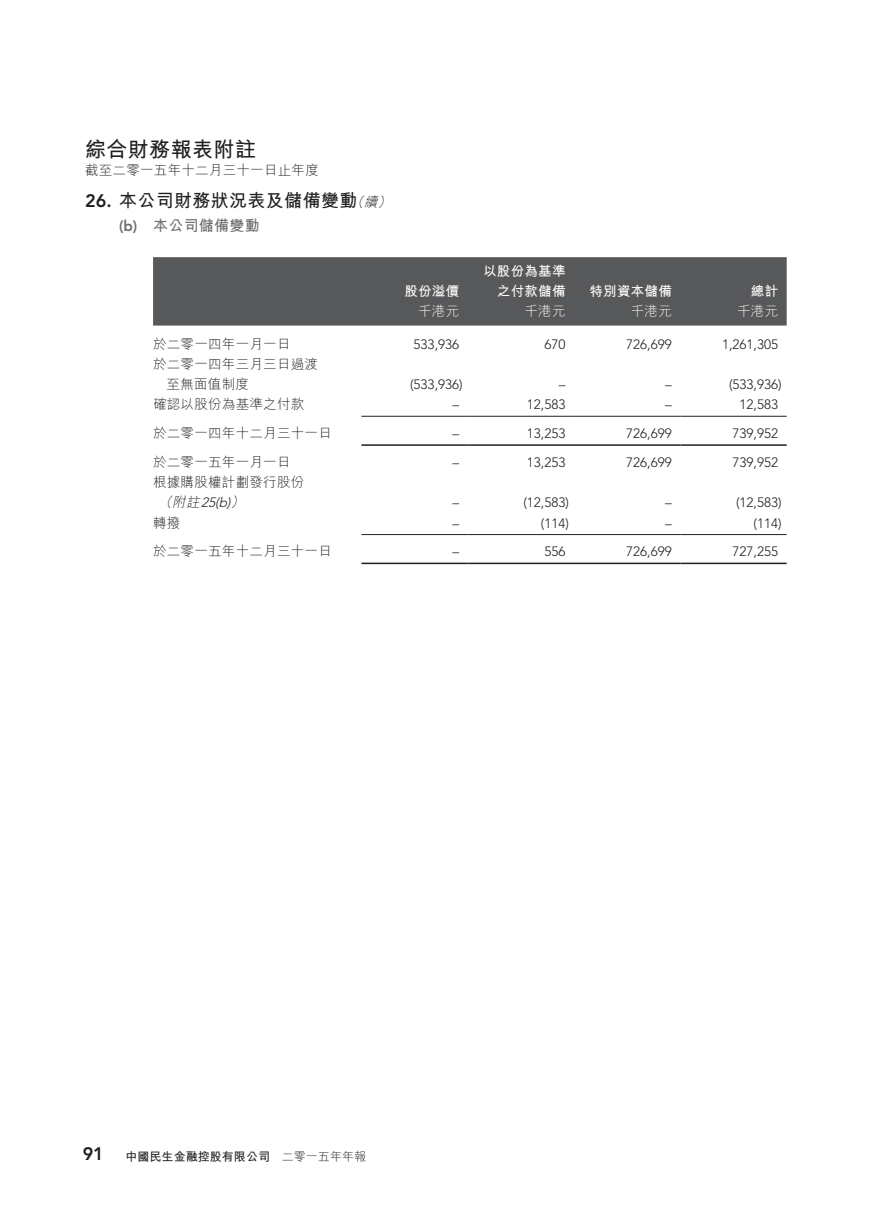
<style>
.page{position:relative;width:893px;height:1212px;background:#fff}
.page>*{position:absolute;margin:0;border:0;box-sizing:border-box;transform-origin:0 0}
.t1{font:700 21px "M Hei HK";letter-spacing:.02em;color:#231f20}
._01_H1{font:700 18px "M Hei HK";letter-spacing:.02em;color:#231f20}
.t2{font:800 18px "Avenir LT Std";color:#231f20}
._02_H2{font:700 15px "M Hei HK";letter-spacing:.02em;color:#6c6d70}
._02_H2-2{font:800 15px "Avenir LT Std";color:#6c6d70}
._50_Table_txt{font:300 13.5px "Avenir LT Std";color:#231f20}
._50_Table_txt-2{font:300 13.5px "M Hei HK";letter-spacing:.02em;color:#231f20}
._50_Table_txt-3{font:700 13.5px "M Hei HK";letter-spacing:.02em;color:#fff}
._50_Table_txt-4{font:300 13.5px "M Hei HK";letter-spacing:.02em;color:#fff}
._50_Table_txt-5{font:italic 300 13.5px "M Hei HK";color:#231f20}
._01_H1-2{font:italic 300 13.5px "M Hei HK";color:#231f20}
._50_Table_txt-6{font:italic 300 13.5px "Avenir LT Std";color:#231f20}
.t3{font:700 12px "M Hei HK";letter-spacing:.005em;color:#231f20}
.t4{font:300 12px "M Hei HK";letter-spacing:.005em;color:#231f20}
.s1{font-family:"Avenir LT Std";font-weight:800}
.s2{font-family:"Avenir LT Std"}
</style>
<div class="page">
<div style="left:153px;top:257px;width:634px;height:69px;background:#57585a"></div>
<hr style="left:361px;top:416px;width:107px;height:1px;background:#231f20">
<hr style="left:468px;top:416px;width:106px;height:1px;background:#231f20">
<hr style="left:574px;top:416px;width:106px;height:1px;background:#231f20">
<hr style="left:680px;top:416px;width:107px;height:1px;background:#231f20">
<hr style="left:361px;top:444px;width:107px;height:2px;background:#231f20">
<hr style="left:468px;top:444px;width:106px;height:2px;background:#231f20">
<hr style="left:574px;top:444px;width:106px;height:2px;background:#231f20">
<hr style="left:680px;top:444px;width:107px;height:2px;background:#231f20">
<hr style="left:361px;top:534px;width:107px;height:1px;background:#231f20">
<hr style="left:468px;top:534px;width:106px;height:1px;background:#231f20">
<hr style="left:574px;top:534px;width:106px;height:1px;background:#231f20">
<hr style="left:680px;top:534px;width:107px;height:1px;background:#231f20">
<hr style="left:361px;top:563px;width:107px;height:1px;background:#231f20">
<hr style="left:468px;top:563px;width:106px;height:1px;background:#231f20">
<hr style="left:574px;top:563px;width:106px;height:1px;background:#231f20">
<hr style="left:680px;top:563px;width:107px;height:1px;background:#231f20">
<h1 class="t1" style="left:85px;top:134px;width:172px">綜合財務報表附註</h1>
<p class="_50_Table_txt-2" style="left:85px;top:163px;width:235px">截至二零一五年十二月三十一日止年度</p>
<p class="_01_H1" style="left:85px;top:188px;width:274px"><span class="s1">26.</span> 本公司財務狀況表及儲備變動</p>
<p class="_02_H2" style="left:153px;top:215px;width:108px">本公司儲備變動</p>
<p class="_01_H1-2" style="left:364px;top:196px;width:18px">續</p>
<p class="_01_H1-2" style="left:351px;top:196px;width:18px">（</p>
<p class="_01_H1-2" style="left:378px;top:196px;width:18px">(</p>
<p class="_02_H2-2" style="left:119px;top:217px;width:20px">b( )</p>
<p class="_50_Table_txt-2" style="left:153px;top:337px;width:139px">於二零一四年一月一日</p>
<p class="_50_Table_txt-2" style="left:153px;top:357px;width:166px">於二零一四年三月三日過渡</p>
<p class="_50_Table_txt-2" style="left:167px;top:377px;width:84px">至無面值制度</p>
<p class="_50_Table_txt-2" style="left:153px;top:397px;width:153px">確認以股份為基準之付款</p>
<p class="_50_Table_txt-2" style="left:153px;top:426px;width:180px">於二零一四年十二月三十一日</p>
<p class="_50_Table_txt-2" style="left:153px;top:455px;width:139px">於二零一五年一月一日</p>
<p class="_50_Table_txt-2" style="left:153px;top:475px;width:153px">根據購股權計劃發行股份</p>
<p class="_50_Table_txt-5" style="left:159px;top:496px;width:18px">（</p>
<p class="_50_Table_txt-5" style="left:227px;top:496px;width:21px">(<span class="s2">(</span></p>
<p class="_50_Table_txt-5" style="left:172px;top:496px;width:48px">附註<span class="s2">25</span></p>
<p class="_50_Table_txt-6" style="left:215px;top:495px;width:17px">b(</p>
<p class="_50_Table_txt-2" style="left:153px;top:516px;width:29px">轉撥</p>
<p class="_50_Table_txt-2" style="left:153px;top:544px;width:180px">於二零一五年十二月三十一日</p>
<p class="_50_Table_txt-3" style="left:404px;top:281px;width:56px">股份溢價</p>
<p class="_50_Table_txt-4" style="left:418px;top:304px;width:43px">千港元</p>
<p class="_50_Table_txt" style="left:414px;top:336px;width:47px">533,936</p>
<p class="_50_Table_txt" style="left:410px;top:376px;width:54px">)533,936(</p>
<p class="_50_Table_txt" style="left:452px;top:397px;width:8px">–</p>
<p class="_50_Table_txt" style="left:452px;top:425px;width:8px">–</p>
<p class="_50_Table_txt" style="left:452px;top:454px;width:8px">–</p>
<p class="_50_Table_txt" style="left:452px;top:495px;width:8px">–</p>
<p class="_50_Table_txt" style="left:452px;top:515px;width:8px">–</p>
<p class="_50_Table_txt" style="left:452px;top:543px;width:8px">–</p>
<p class="_50_Table_txt-3" style="left:483px;top:261px;width:84px">以股份為基準</p>
<p class="_50_Table_txt-3" style="left:497px;top:281px;width:70px">之付款儲備</p>
<p class="_50_Table_txt-4" style="left:524px;top:304px;width:43px">千港元</p>
<p class="_50_Table_txt" style="left:544px;top:336px;width:23px">670</p>
<p class="_50_Table_txt" style="left:559px;top:376px;width:8px">–</p>
<p class="_50_Table_txt" style="left:527px;top:397px;width:40px">12,583</p>
<p class="_50_Table_txt" style="left:527px;top:425px;width:40px">13,253</p>
<p class="_50_Table_txt" style="left:527px;top:454px;width:40px">13,253</p>
<p class="_50_Table_txt" style="left:523px;top:495px;width:47px">)12,583(</p>
<p class="_50_Table_txt" style="left:541px;top:515px;width:30px">)114(</p>
<p class="_50_Table_txt" style="left:544px;top:543px;width:23px">556</p>
<p class="_50_Table_txt-3" style="left:589px;top:281px;width:84px">特別資本儲備</p>
<p class="_50_Table_txt-4" style="left:631px;top:304px;width:43px">千港元</p>
<p class="_50_Table_txt" style="left:626px;top:336px;width:47px">726,699</p>
<p class="_50_Table_txt" style="left:665px;top:376px;width:8px">–</p>
<p class="_50_Table_txt" style="left:665px;top:397px;width:8px">–</p>
<p class="_50_Table_txt" style="left:626px;top:425px;width:47px">726,699</p>
<p class="_50_Table_txt" style="left:626px;top:454px;width:47px">726,699</p>
<p class="_50_Table_txt" style="left:665px;top:495px;width:8px">–</p>
<p class="_50_Table_txt" style="left:665px;top:515px;width:8px">–</p>
<p class="_50_Table_txt" style="left:626px;top:543px;width:47px">726,699</p>
<p class="_50_Table_txt-3" style="left:751px;top:281px;width:29px">總計</p>
<p class="_50_Table_txt-4" style="left:737px;top:304px;width:43px">千港元</p>
<p class="_50_Table_txt" style="left:722px;top:336px;width:58px">1,261,305</p>
<p class="_50_Table_txt" style="left:729px;top:376px;width:54px">)533,936(</p>
<p class="_50_Table_txt" style="left:740px;top:397px;width:40px">12,583</p>
<p class="_50_Table_txt" style="left:732px;top:425px;width:47px">739,952</p>
<p class="_50_Table_txt" style="left:732px;top:454px;width:47px">739,952</p>
<p class="_50_Table_txt" style="left:736px;top:495px;width:47px">)12,583(</p>
<p class="_50_Table_txt" style="left:754px;top:515px;width:30px">)114(</p>
<p class="_50_Table_txt" style="left:732px;top:543px;width:47px">727,255</p>
<h2 class="t2" style="left:83px;top:1143px;width:23px">91</h2>
<p class="t3" style="left:125px;top:1148px;width:146px">中國民生金融控股有限公司</p>
<p class="t4" style="left:282px;top:1151px;width:86px">二零一五年年報</p>
</div>
